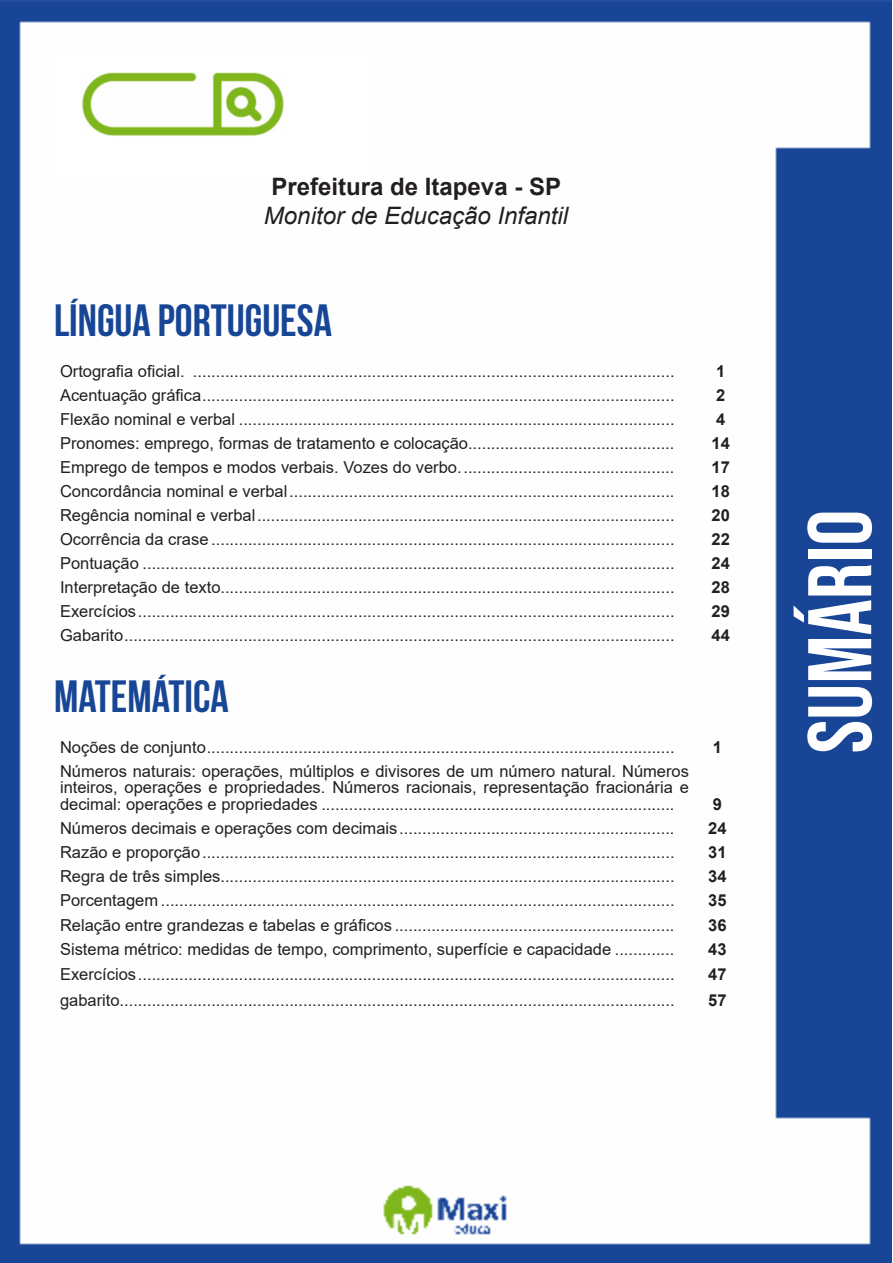
<style>
.page{position:relative;width:893px;height:1263px;background:#fff}
.page>*{position:absolute;margin:0;border:0;box-sizing:border-box;transform-origin:0 0}
.t1{font:90px "Bebas Neue";color:#fff}
.t2{font:700 45px "Bebas Neue";color:#184696}
.t3{font:italic 24px "Arial";color:#231f20}
.t4{font:700 24px "Arial";color:#231f20}
.ALTERNATIVAS{font:16.5px/16.5px "Arial";color:#231f20;text-align:justify}
.INDICE{font:700 16.5px "Arial";color:#231f20}
</style>
<div class="page">
<img style="left:0;top:0;width:892px;height:1263px">
<div style="left:53px;top:55px;width:317px;height:121px;background:#fff"></div>
<img style="left:82px;top:72px;width:201px;height:64px">
<p class="t4" style="left:272px;top:170px;width:291px">Prefeitura de Itapeva - SP</p>
<p class="t3" style="left:264px;top:200px;width:306px">Monitor de Educação Infantil</p>
<p class="t2" style="left:54px;top:295px;width:279px">LÍNGUA PORTUGUESA</p>
<p class="ALTERNATIVAS" style="left:60px;top:363px;width:616px">Ortografia oficial. .........................................................................................................</p>
<p class="INDICE" style="left:716px;top:359px;width:11px">1</p>
<p class="ALTERNATIVAS" style="left:60px;top:387px;width:616px">Acentuação gráfica.......................................................................................................</p>
<p class="INDICE" style="left:716px;top:383px;width:11px">2</p>
<p class="ALTERNATIVAS" style="left:60px;top:411px;width:616px">Flexão nominal e verbal ...............................................................................................</p>
<p class="INDICE" style="left:716px;top:407px;width:11px">4</p>
<p class="ALTERNATIVAS" style="left:60px;top:435px;width:616px">Pronomes: emprego, formas de tratamento e colocação.............................................</p>
<p class="INDICE" style="left:712px;top:431px;width:20px">14</p>
<p class="ALTERNATIVAS" style="left:60px;top:459px;width:616px">Emprego de tempos e modos verbais. Vozes do verbo...............................................</p>
<p class="INDICE" style="left:712px;top:455px;width:20px">17</p>
<p class="ALTERNATIVAS" style="left:60px;top:483px;width:616px">Concordância nominal e verbal....................................................................................</p>
<p class="INDICE" style="left:712px;top:479px;width:20px">18</p>
<p class="ALTERNATIVAS" style="left:60px;top:507px;width:616px">Regência nominal e verbal...........................................................................................</p>
<p class="INDICE" style="left:712px;top:503px;width:20px">20</p>
<p class="ALTERNATIVAS" style="left:60px;top:531px;width:616px">Ocorrência da crase .....................................................................................................</p>
<p class="INDICE" style="left:712px;top:527px;width:20px">22</p>
<p class="ALTERNATIVAS" style="left:60px;top:555px;width:616px">Pontuação ....................................................................................................................</p>
<p class="INDICE" style="left:712px;top:551px;width:20px">24</p>
<p class="ALTERNATIVAS" style="left:60px;top:579px;width:616px">Interpretação de texto...................................................................................................</p>
<p class="INDICE" style="left:712px;top:575px;width:20px">28</p>
<p class="ALTERNATIVAS" style="left:60px;top:603px;width:616px">Exercícios.....................................................................................................................</p>
<p class="INDICE" style="left:712px;top:599px;width:20px">29</p>
<p class="ALTERNATIVAS" style="left:60px;top:627px;width:616px">Gabarito........................................................................................................................</p>
<p class="INDICE" style="left:712px;top:623px;width:20px">44</p>
<p class="t2" style="left:54px;top:672px;width:176px">MATEMÁTICA</p>
<p class="ALTERNATIVAS" style="left:60px;top:739px;width:616px">Noções de conjunto......................................................................................................</p>
<p class="INDICE" style="left:713px;top:735px;width:11px">1</p>
<p class="ALTERNATIVAS" style="left:60px;top:763px;width:630px">Números naturais: operações, múltiplos e divisores de um número natural. Números inteiros, operações e propriedades. Números racionais, representação fracionária e decimal: operações e propriedades .............................................................................</p>
<p class="INDICE" style="left:713px;top:792px;width:11px">9</p>
<p class="ALTERNATIVAS" style="left:60px;top:820px;width:616px">Números decimais e operações com decimais............................................................</p>
<p class="INDICE" style="left:708px;top:816px;width:20px">24</p>
<p class="ALTERNATIVAS" style="left:60px;top:844px;width:616px">Razão e proporção.......................................................................................................</p>
<p class="INDICE" style="left:708px;top:840px;width:20px">31</p>
<p class="ALTERNATIVAS" style="left:60px;top:868px;width:616px">Regra de três simples...................................................................................................</p>
<p class="INDICE" style="left:708px;top:864px;width:20px">34</p>
<p class="ALTERNATIVAS" style="left:60px;top:892px;width:616px">Porcentagem ................................................................................................................</p>
<p class="INDICE" style="left:708px;top:888px;width:20px">35</p>
<p class="ALTERNATIVAS" style="left:60px;top:917px;width:616px">Relação entre grandezas e tabelas e gráficos .............................................................</p>
<p class="INDICE" style="left:708px;top:914px;width:20px">36</p>
<p class="ALTERNATIVAS" style="left:60px;top:941px;width:616px">Sistema métrico: medidas de tempo, comprimento, superfície e capacidade .............</p>
<p class="INDICE" style="left:708px;top:938px;width:20px">43</p>
<p class="ALTERNATIVAS" style="left:60px;top:965px;width:616px">Exercícios.....................................................................................................................</p>
<p class="INDICE" style="left:708px;top:962px;width:20px">47</p>
<p class="ALTERNATIVAS" style="left:60px;top:992px;width:616px">gabarito.........................................................................................................................</p>
<p class="INDICE" style="left:708px;top:989px;width:20px">57</p>
<h1 class="t1" style="left:789px;top:753px;width:245px;rotate:-90deg">sumário</h1>
</div>
